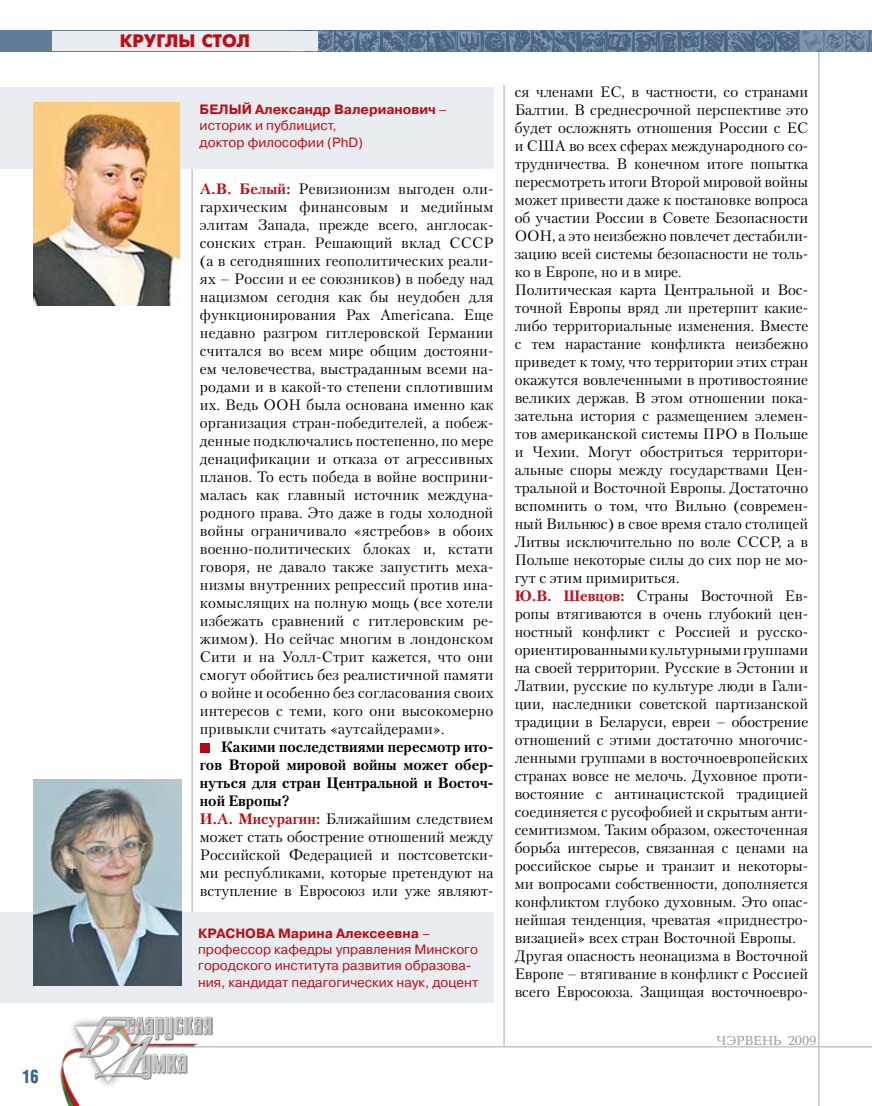
<style>
.page{position:relative;width:872px;height:1106px;background:#fff}
.page>*{position:absolute;margin:0;border:0;box-sizing:border-box;transform-origin:0 0}
.t1{font:18px "Futuris Extra C";color:#c10c13}
.t2{font:700 18px "AG Letterica Cond L";color:#386688;scale:.9 1}
.t3{font:15px/18px "Petersburg C";color:#000}
.t4{font:13.5px/16.2px "Pragmatica C";color:#c10c13}
.t5{font:13.5px "Baltica C";color:#97979b}
.t6{font:700 13.5px "Pragmatica C";color:#c10c13}
.s1{font-weight:700}
.s2{font-weight:700;color:#c10c13}
</style>
<div class="page">
<hr style="left:818px;top:52px;width:1px;height:1054px;background:#c3c5c7">
<img style="left:285px;top:30px;width:587px;height:1px">
<hr style="left:503px;top:85px;width:2px;height:961px;background:#c3c5c7">
<svg style="left:0;top:31px;width:871px;height:21px;background:#5f7995"></svg>
<div style="left:52px;top:31px;width:266px;height:20px;background:#e9ecf1"></div>
<hr style="left:146px;top:1046px;width:726px;height:1px;background:#c3c5c7">
<img style="left:54px;top:1002px;width:176px;height:104px">
<svg style="left:871px;top:31px;width:1px;height:21px"></svg>
<hr style="left:191px;top:142px;width:2px;height:796px;background:#c3c5c7">
<div style="left:0;top:911px;width:493px;height:91px;background:#e9ecf1"></div>
<div style="left:0;top:87px;width:493px;height:82px;background:#e9ecf1"></div>
<img style="left:34px;top:779px;width:147px;height:206px">
<img style="left:34px;top:103px;width:146px;height:202px">
<div style="left:200px;top:743px;width:10px;height:10px;background:#bc060f"></div>
<p class="t2" style="left:23px;top:1065px;width:20px">16</p>
<p class="t1" style="left:120px;top:31px;width:132px">КРУГЛЫ СТОЛ</p>
<p class="t4" style="left:200px;top:101px;width:249px"><span class="s1">Белый Александр Валерианович</span> – историк и публицист,<br>доктор философии (PhD)</p>
<p class="t3" style="left:200px;top:179px;width:295px;text-align:justify"><span class="s2">А.В. Белый:</span> Ревизионизм выгоден оли&shy;гархическим финансовым и медийным элитам Запада, прежде всего, англосак&shy;сонских стран. Решающий вклад СССР (а в сегодняшних геополитических реали&shy;ях – России и ее союзников) в победу над нацизмом сегодня как бы неудобен для функционирования Pax Americana. Еще недавно разгром гитлеровской Германии считался во всем мире общим достояни&shy;ем человечества, выстраданным всеми на&shy;родами и в какой-то степени сплотившим их. Ведь ООН была основана именно как организация стран-победителей, а побеж&shy;денные подключались постепенно, по мере денацификации и отказа от агрессивных планов. То есть победа в войне восприни&shy;малась как главный источник междуна&shy;родного права. Это даже в годы холодной войны ограничивало «ястребов» в обоих военно-политических блоках и, кстати говоря, не давало также запустить меха&shy;низмы внутренних репрессий против ина&shy;комыслящих на полную мощь (все хотели избежать сравнений с гитлеровским ре&shy;жимом). Но сейчас многим в лондонском Сити и на Уолл-Стрит кажется, что они смогут обойтись без реалистичной памяти о войне и особенно без согласования своих интересов с теми, кого они высокомерно привыкли считать «аутсайдерами».</p>
<p class="t3" style="left:200px;top:737px;width:295px;text-indent:21px"><span class="s1">Какими последствиями пересмотр ито&shy;гов Второй мировой войны может обер&shy;нуться для стран Центральной и Восточ&shy;ной Европы?<br></span><span class="s2">И.А. Мисурагин:</span> Ближайшим следствием может стать обострение отношений между Российской Федерацией и постсоветски&shy;ми республиками, которые претендуют на вступление в Евросоюз или уже являют-</p>
<p class="t6" style="left:198px;top:925px;width:20px">Краснова</p>
<p class="t4" style="left:198px;top:925px;width:282px;text-indent:80px"><span class="s1">Марина Алексеевна</span> – профессор кафедры управления Минского городского института развития образова&shy;ния, кандидат педагогических наук, доцент</p>
<p class="t3" style="left:514px;top:82px;width:295px">ся членами ЕС, в частности, со странами Балтии. В среднесрочной перспективе это будет осложнять отношения России с ЕС и США во всех сферах международного со&shy;трудничества. В конечном итоге попытка пересмотреть итоги Второй мировой войны может привести даже к постановке вопроса об участии России в Совете Безопасности ООН, а это неизбежно повлечет дестабили&shy;зацию всей системы безопасности не толь&shy;ко в Европе, но и в мире.<br>Политическая карта Центральной и Вос&shy;точной Европы вряд ли претерпит какие&shy;либо территориальные изменения. Вместе с тем нарастание конфликта неизбежно приведет к тому, что территории этих стран окажутся вовлеченными в противостояние великих держав. В этом отношении пока&shy;зательна история с размещением элемен&shy;тов американской системы ПРО в Польше и Чехии. Могут обостриться территори&shy;альные споры между государствами Цен&shy;тральной и Восточной Европы. Достаточно вспомнить о том, что Вильно (современ&shy;ный Вильнюс) в свое время стало столицей Литвы исключительно по воле СССР, а в Польше некоторые силы до сих пор не мо&shy;гут с этим примириться.<br><span class="s2">Ю.В. Шевцов:</span> Страны Восточной Ев&shy;ропы втягиваются в очень глубокий цен&shy;ностный конфликт с Россией и русско&shy;ориентированными культурными группами на своей территории. Русские в Эстонии и Латвии, русские по культуре люди в Гали&shy;ции, наследники советской партизанской традиции в Беларуси, евреи – обострение отношений с этими достаточно многочис&shy;ленными группами в восточноевропейских странах вовсе не мелочь. Духовное проти&shy;востояние с антинацистской традицией соединяется с русофобией и скрытым анти&shy;семитизмом. Таким образом, ожесточенная борьба интересов, связанная с ценами на российское сырье и транзит и некоторы&shy;ми вопросами собственности, дополняется конфликтом глубоко духовным. Это опас&shy;нейшая тенденция, чреватая «приднестро&shy;визацией» всех стран Восточной Европы.<br>Другая опасность неонацизма в Восточной Европе – втягивание в конфликт с Россией всего Евросоюза. Защищая восточноевро-</p>
<p class="t5" style="left:716px;top:1033px;width:101px">чэрвень 2009</p>
</div>
